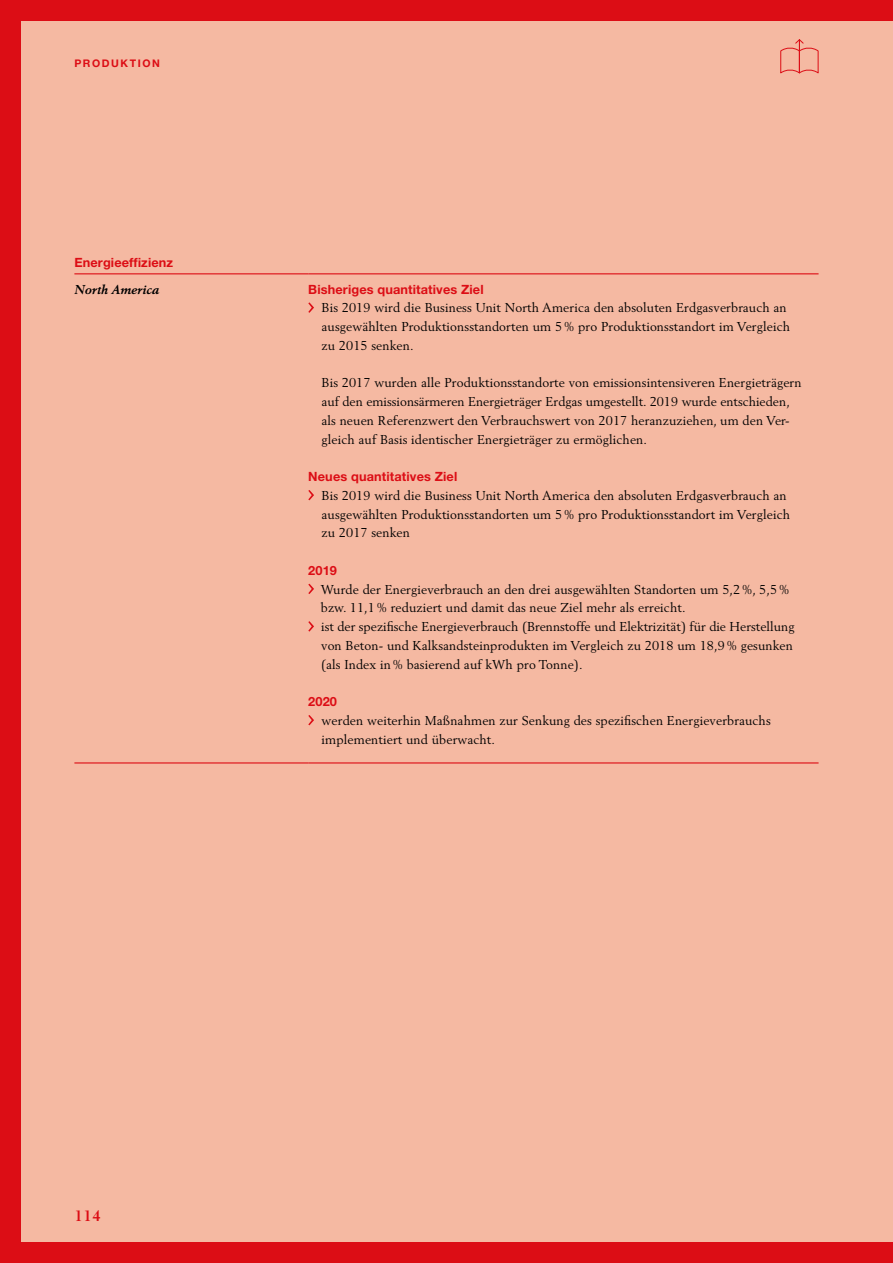
<style>
.page{position:relative;width:893px;height:1263px;background:#dc0d15}
.page>*{position:absolute;margin:0;border:0;box-sizing:border-box;transform-origin:0 0}
.t1{font:700 15px "Berling LT";color:#dc0d15}
.t2{font:12.75px/18.8px "Berling LT";letter-spacing:.01em;color:#000}
.t3{font:700 12.75px "Helvetica Neue LT Std";letter-spacing:.01em;color:#dc0d15}
.t4{font:italic 700 12.75px "Berling LT";letter-spacing:.01em;color:#000}
.t5{font:700 10.5px "Helvetica Neue LT Std";letter-spacing:.15em;color:#dc0d15}
</style>
<div class="page">
<div style="left:21px;top:21px;width:872px;height:1221px;background:#f5b9a2"></div>
<svg style="left:780px;top:39px;width:39px;height:35px"></svg>
<hr style="left:74px;top:273px;width:234px;height:1px;background:#dc0d15">
<hr style="left:308px;top:273px;width:511px;height:1px;background:#dc0d15">
<hr style="left:74px;top:762px;width:234px;height:1px;background:#dc0d15">
<hr style="left:308px;top:762px;width:511px;height:1px;background:#dc0d15">
<svg style="left:308px;top:302px;width:6px;height:11px"></svg>
<svg style="left:308px;top:490px;width:6px;height:10px"></svg>
<svg style="left:308px;top:584px;width:6px;height:10px"></svg>
<svg style="left:308px;top:621px;width:6px;height:11px"></svg>
<svg style="left:308px;top:715px;width:6px;height:10px"></svg>
<p class="t5" style="left:74px;top:57px;width:87px">PRODUKTION</p>
<p class="t3" style="left:74px;top:255px;width:100px">Energieeffizienz</p>
<p class="t4" style="left:74px;top:282px;width:86px">North America</p>
<p class="t3" style="left:308px;top:281px;width:177px">Bisheriges quantitatives Ziel</p>
<p class="t2" style="left:322px;top:298px;width:470px">Bis 2019 wird die Business Unit North America den absoluten Erdgasverbrauch an ausgewählten Produktionsstandorten um 5% pro Produktionsstandort im Vergleich zu 2015 senken.</p>
<p class="t2" style="left:322px;top:373px;width:481px">Bis 2017 wurden alle Produktionsstandorte von emissionsintensiveren Energieträgern auf den emissionsärmeren Energieträger Erdgas umgestellt. 2019 wurde entschieden, als neuen Referenzwert den Verbrauchswert von 2017 heranzuziehen, um den Ver&shy;gleich auf Basis identischer Energieträger zu ermöglichen.</p>
<p class="t3" style="left:308px;top:469px;width:151px">Neues quantitatives Ziel</p>
<p class="t2" style="left:322px;top:486px;width:470px">Bis 2019 wird die Business Unit North America den absoluten Erdgasverbrauch an ausgewählten Produktionsstandorten um 5% pro Produktionsstandort im Vergleich zu 2017 senken</p>
<p class="t3" style="left:308px;top:562px;width:30px">2019</p>
<p class="t2" style="left:321px;top:580px;width:475px">Wurde der Energieverbrauch an den drei ausgewählten Standorten um 5,2%, 5,5% bzw. 11,1% reduziert und damit das neue Ziel mehr als erreicht.<br>ist der spezifische Energieverbrauch (Brennstoffe und Elektrizität) für die Herstellung von Beton- und Kalksandsteinprodukten im Vergleich zu 2018 um 18,9% gesunken (als Index in% basierend auf kWh pro Tonne).</p>
<p class="t3" style="left:308px;top:694px;width:30px">2020</p>
<p class="t2" style="left:322px;top:711px;width:451px">werden weiterhin Maßnahmen zur Senkung des spezifischen Energieverbrauchs implementiert und überwacht.</p>
<p class="t1" style="left:74px;top:1207px;width:28px">114</p>
</div>
